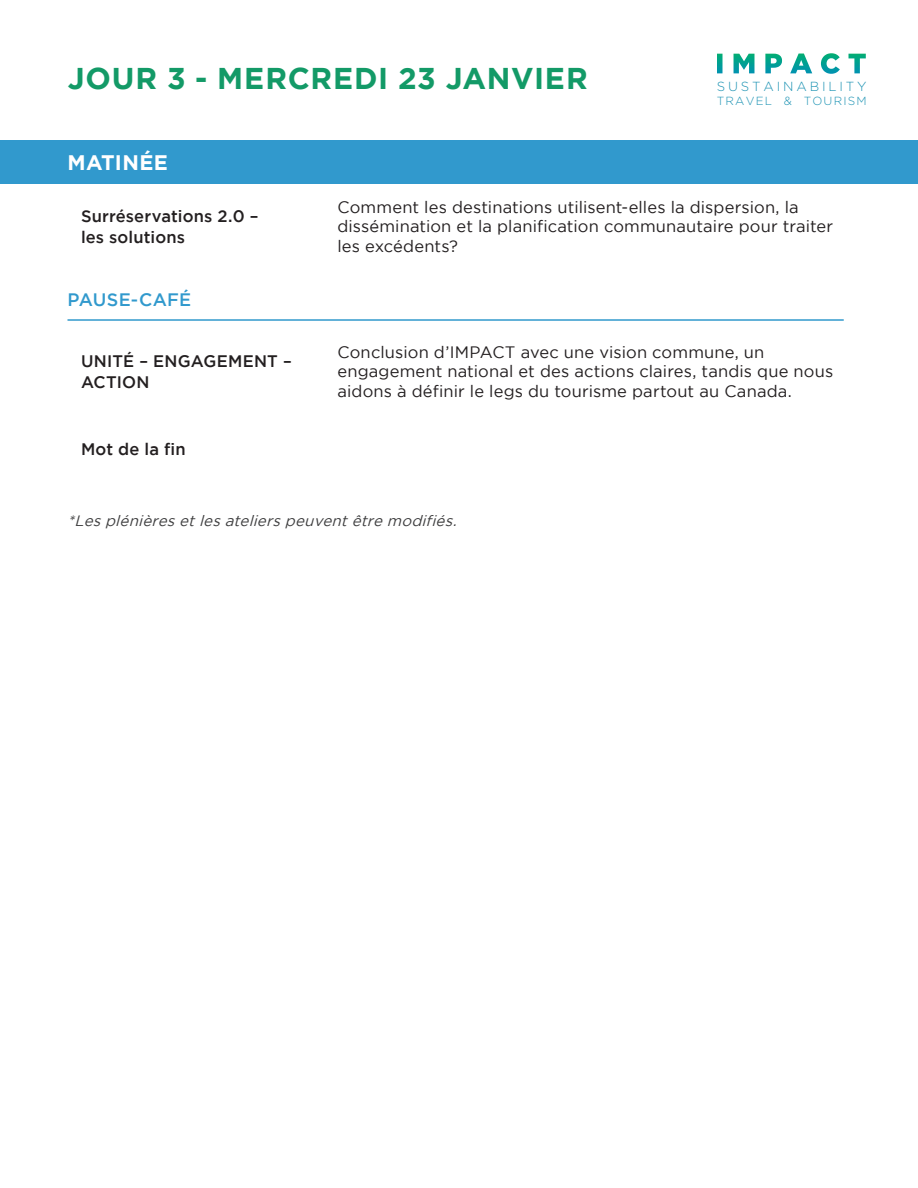
<style>
.page{position:relative;width:918px;height:1188px;background:#fff}
.page>*{position:absolute;margin:0;border:0;box-sizing:border-box;transform-origin:0 0}
.t1{font:700 30px "Gotham";letter-spacing:.025em;color:#139a67}
.t2{font:700 21px "Gotham";letter-spacing:.015em;color:#fff}
.t3{font:500 18px "Gotham";letter-spacing:.015em;color:#3199cd}
.t4{font:500 16.65px/21px "Gotham";letter-spacing:.01em;color:#231f20}
.t5{font:16.5px/19.5px "Gotham";letter-spacing:.01em;color:#231f20}
.t6{font:italic 15px "Gotham";color:#3e3e3f}
.t7{font:300 13.2px "Gotham";letter-spacing:.215em;color:#1b92b3}
.t8{font:300 11.7px "Gotham";letter-spacing:.1em;color:#1b92b3}
</style>
<div class="page">
<div style="left:0;top:140px;width:918px;height:44px;background:#3199cd"></div>
<svg style="left:717px;top:53px;width:149px;height:21px"></svg>
<hr style="left:68px;top:319px;width:776px;height:2px;background:#3199cd">
<h1 class="t1" style="left:68px;top:61px;width:522px">JOUR 3 - MERCREDI 23 JANVIER</h1>
<p class="t2" style="left:68px;top:150px;width:102px">MATINÉE</p>
<p class="t7" style="left:717px;top:79px;width:151px">SUSTAINABILITY</p>
<p class="t8" style="left:717px;top:94px;width:151px">TRAVEL &amp; TOURISM</p>
<p class="t4" style="left:81px;top:205px;width:179px">Surréservations 2.0 – les solutions</p>
<p class="t3" style="left:68px;top:289px;width:125px">PAUSE-CAFÉ</p>
<p class="t4" style="left:81px;top:350px;width:212px">UNITÉ – ENGAGEMENT –<br>ACTION</p>
<p class="t4" style="left:81px;top:438px;width:106px">Mot de la fin</p>
<p class="t5" style="left:338px;top:197px;width:497px">Comment les destinations utilisent-elles la dispersion, la dissémination et la planification communautaire pour traiter les excédents?</p>
<p class="t5" style="left:338px;top:342px;width:497px">Conclusion d’IMPACT avec une vision commune, un engagement national et des actions claires, tandis que nous aidons à définir le legs du tourisme partout au Canada.</p>
<p class="t6" style="left:68px;top:512px;width:395px">*Lesplénièresetlesatelierspeuventêtre modifiés.</p>
</div>
